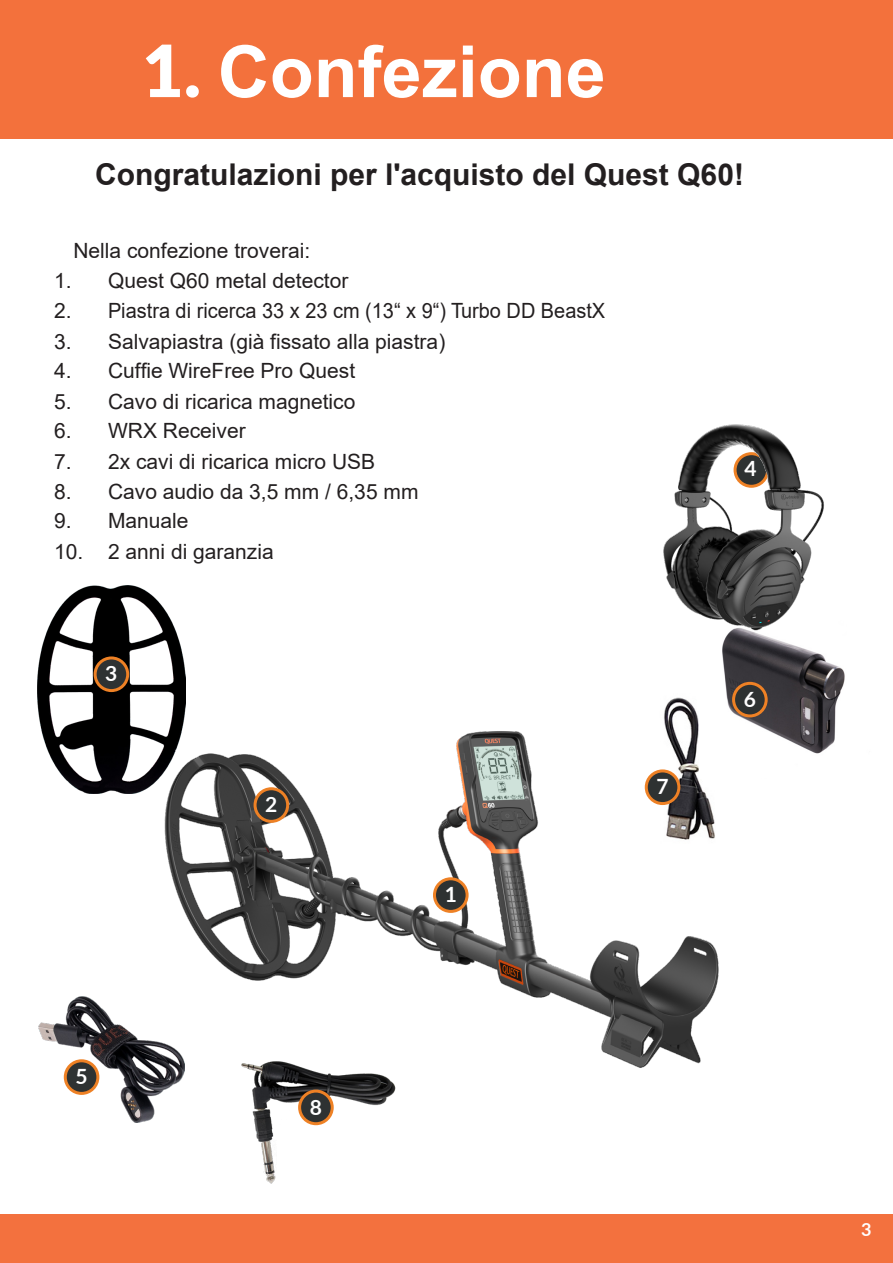
<style>
.page{position:relative;width:893px;height:1263px;background:#fff}
.page>*{position:absolute;margin:0;border:0;box-sizing:border-box;transform-origin:0 0}
.t1{font:700 72px "Arial";color:#fff}
.t2{font:700 30px "Arial";color:#231f20}
.t3{font:21px "Arial";color:#231f20}
.t4{font:700 21px "Lato";color:#fff}
.t5{font:700 18px "Lato";color:#fff}
.s1{font-family:"Lato";font-weight:900}
.s2{font-style:inherit}
</style>
<div class="page">
<div style="left:0;top:1215px;width:893px;height:48px;background:#f3713e"></div>
<img style="left:164px;top:697px;width:555px;height:371px">
<img style="left:38px;top:996px;width:147px;height:126px">
<img style="left:37px;top:585px;width:149px;height:208px">
<div style="left:255px;top:789px;width:33px;height:32px;background:#2e3232;border-radius:50%"></div>
<div style="left:254px;top:787px;width:35px;height:36px;border:3px solid #ee8125;border-radius:50%"></div>
<div style="left:434px;top:879px;width:33px;height:32px;background:#2e3232;border-radius:50%"></div>
<div style="left:433px;top:877px;width:36px;height:36px;border:3px solid #ee8125;border-radius:50%"></div>
<div style="left:95px;top:658px;width:33px;height:32px;background:#2e3232;border-radius:50%"></div>
<div style="left:94px;top:656px;width:35px;height:36px;border:3px solid #ee8125;border-radius:50%"></div>
<div style="left:65px;top:1061px;width:33px;height:32px;background:#2e3232;border-radius:50%"></div>
<div style="left:64px;top:1059px;width:35px;height:36px;border:3px solid #ee8125;border-radius:50%"></div>
<img style="left:699px;top:636px;width:146px;height:142px">
<div style="left:734px;top:683px;width:32px;height:33px;background:#2e3232;border-radius:50%"></div>
<div style="left:732px;top:682px;width:36px;height:35px;border:3px solid #ee8125;border-radius:50%"></div>
<img style="left:663px;top:424px;width:161px;height:212px">
<div style="left:646px;top:771px;width:33px;height:32px;background:#2e3232;border-radius:50%"></div>
<div style="left:645px;top:769px;width:35px;height:36px;border:3px solid #ee8125;border-radius:50%"></div>
<img style="left:149px;top:1039px;width:298px;height:145px">
<div style="left:300px;top:1091px;width:32px;height:33px;background:#2e3232;border-radius:50%"></div>
<div style="left:298px;top:1089px;width:36px;height:36px;border:3px solid #ee8125;border-radius:50%"></div>
<div style="left:0;top:0;width:893px;height:138px;background:#f3713c"></div>
<p class="t1" style="left:142px;top:21px;width:465px"><span class="s1">1.</span> Confezione</p>
<p class="t2" style="left:95px;top:154px;width:650px">Congratulazioni per l'acquisto d<span class="s2">el</span> Quest Q60!</p>
<p class="t3" style="left:73px;top:236px;width:238px">Nella confezione troverai:</p>
<p class="t3" style="left:54px;top:267px;width:296px">1. Quest Q60 metal detector</p>
<p class="t3" style="left:54px;top:297px;width:553px">2. Piastra di ricerca 33 x 23 cm (13“ x 9“) Turbo DD BeastX</p>
<p class="t3" style="left:54px;top:327px;width:393px">3. Salvapiastra (già fissato alla piastra)</p>
<p class="t3" style="left:54px;top:357px;width:303px">4. Cuffie WireFree Pro Quest</p>
<p class="t3" style="left:54px;top:387px;width:303px">5. Cavo di ricarica magnetico</p>
<p class="t3" style="left:54px;top:417px;width:193px">6. WRX Receiver</p>
<p class="t3" style="left:54px;top:447px;width:323px">7. 2x cavi di ricarica micro USB</p>
<p class="t3" style="left:54px;top:477px;width:366px">8. Cavo audio da 3,5 mm / 6,35 mm</p>
<p class="t3" style="left:54px;top:507px;width:136px">9. Manuale</p>
<p class="t3" style="left:54px;top:537px;width:221px">10. 2 anni di garanzia</p>
<p class="t4" style="left:105px;top:658px;width:14px">3</p>
<p class="t4" style="left:265px;top:789px;width:14px">2</p>
<p class="t4" style="left:445px;top:879px;width:14px">1</p>
<p class="t4" style="left:656px;top:771px;width:14px">7</p>
<p class="t4" style="left:75px;top:1061px;width:14px">5</p>
<p class="t4" style="left:310px;top:1091px;width:14px">8</p>
<p class="t4" style="left:744px;top:453px;width:14px">4</p>
<p class="t4" style="left:744px;top:684px;width:14px">6</p>
<p class="t5" style="left:861px;top:1216px;width:12px">3</p>
</div>
